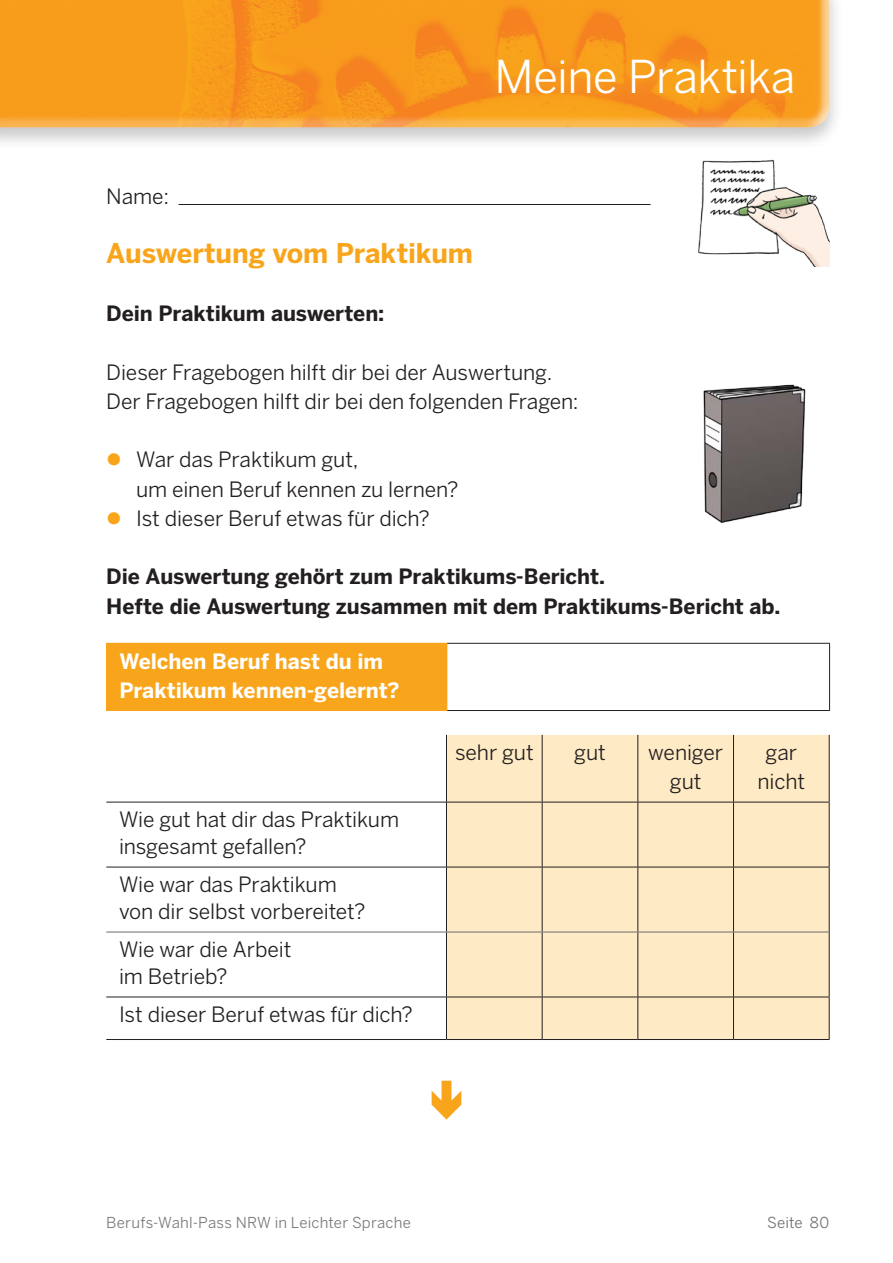
<style>
.page{position:relative;width:893px;height:1263px;background:#fff}
.page>*{position:absolute;margin:0;border:0;box-sizing:border-box;transform-origin:0 0}
.t1{font:45px "Benton Sans";letter-spacing:-.015em;color:#fff}
._03_Headline_18_pt{font:700 27px "Benton Sans";letter-spacing:-.005em;color:#f9a51b}
._01_Fliesstext_14_pt{font:21px/29.2px "Benton Sans";letter-spacing:-.005em;color:#231f20;text-align:center}
._01_Fliesstext_14_pt-2{font:700 21px "Benton Sans";letter-spacing:-.005em;color:#231f20}
._01_Fliesstext_14_pt-3{font:700 21px "Benton Sans";letter-spacing:-.005em;color:#fff}
._03_Headline_18_pt-2{font:21px "Benton Sans";color:#231f20}
.t2{font:15px "Benton Sans";letter-spacing:.015em;color:#76787b}
.t3{font:15px "Benton Sans";letter-spacing:.015em;color:#6c6d70}
.s1{color:#f9a51b}
</style>
<div class="page">
<div style="left:0;top:0;width:843px;height:150px;background:#231f20;opacity:.25"></div>
<div style="left:0;top:0;width:829px;height:128px;background:#fff;opacity:.75"></div>
<div style="left:479px;top:40px;width:333px;height:73px;background:#f9a51b;opacity:.75"></div>
<div style="left:107px;top:643px;width:340px;height:67px;background:#f9a51b"></div>
<hr style="left:106px;top:644px;width:1px;height:66px;background:#f9a51b">
<hr style="left:106px;top:643px;width:341px;height:1px;background:#f9a51b">
<hr style="left:106px;top:710px;width:341px;height:1px;background:#f9a51b">
<hr style="left:447px;top:643px;width:383px;height:1px;background:#231f20">
<hr style="left:829px;top:644px;width:1px;height:66px;background:#231f20">
<hr style="left:447px;top:710px;width:383px;height:1px;background:#231f20">
<img style="left:698px;top:159px;width:131px;height:108px">
<hr style="left:179px;top:204px;width:472px;height:1px;background:#231f20">
<svg style="left:432px;top:1081px;width:29px;height:38px"></svg>
<div style="left:447px;top:735px;width:382px;height:304px;background:#feeac4"></div>
<hr style="left:446px;top:735px;width:1px;height:67px;background:#231f20">
<hr style="left:542px;top:735px;width:1px;height:67px;background:#231f20">
<hr style="left:637px;top:735px;width:1px;height:67px;background:#231f20">
<hr style="left:733px;top:735px;width:1px;height:67px;background:#231f20">
<hr style="left:829px;top:735px;width:1px;height:67px;background:#231f20">
<hr style="left:106px;top:802px;width:340px;height:1px;background:#231f20">
<hr style="left:446px;top:802px;width:96px;height:1px;background:#231f20">
<hr style="left:446px;top:802px;width:1px;height:65px;background:#231f20">
<hr style="left:542px;top:802px;width:96px;height:1px;background:#231f20">
<hr style="left:542px;top:802px;width:1px;height:65px;background:#231f20">
<hr style="left:638px;top:802px;width:95px;height:1px;background:#231f20">
<hr style="left:637px;top:802px;width:1px;height:65px;background:#231f20">
<hr style="left:733px;top:802px;width:96px;height:1px;background:#231f20">
<hr style="left:733px;top:802px;width:1px;height:65px;background:#231f20">
<hr style="left:829px;top:802px;width:1px;height:65px;background:#231f20">
<hr style="left:106px;top:867px;width:340px;height:1px;background:#231f20">
<hr style="left:446px;top:867px;width:96px;height:1px;background:#231f20">
<hr style="left:446px;top:867px;width:1px;height:65px;background:#231f20">
<hr style="left:542px;top:867px;width:96px;height:1px;background:#231f20">
<hr style="left:542px;top:867px;width:1px;height:65px;background:#231f20">
<hr style="left:638px;top:867px;width:95px;height:1px;background:#231f20">
<hr style="left:637px;top:867px;width:1px;height:65px;background:#231f20">
<hr style="left:733px;top:867px;width:96px;height:1px;background:#231f20">
<hr style="left:733px;top:867px;width:1px;height:65px;background:#231f20">
<hr style="left:829px;top:867px;width:1px;height:65px;background:#231f20">
<hr style="left:446px;top:932px;width:1px;height:65px;background:#231f20">
<hr style="left:542px;top:932px;width:1px;height:65px;background:#231f20">
<hr style="left:637px;top:932px;width:1px;height:65px;background:#231f20">
<hr style="left:733px;top:932px;width:1px;height:65px;background:#231f20">
<hr style="left:829px;top:932px;width:1px;height:65px;background:#231f20">
<hr style="left:106px;top:997px;width:340px;height:1px;background:#231f20">
<hr style="left:446px;top:997px;width:96px;height:1px;background:#231f20">
<hr style="left:446px;top:997px;width:1px;height:42px;background:#231f20">
<hr style="left:542px;top:997px;width:96px;height:1px;background:#231f20">
<hr style="left:542px;top:997px;width:1px;height:42px;background:#231f20">
<hr style="left:638px;top:997px;width:95px;height:1px;background:#231f20">
<hr style="left:637px;top:997px;width:1px;height:42px;background:#231f20">
<hr style="left:733px;top:997px;width:96px;height:1px;background:#231f20">
<hr style="left:733px;top:997px;width:1px;height:42px;background:#231f20">
<hr style="left:829px;top:997px;width:1px;height:42px;background:#231f20">
<hr style="left:106px;top:1039px;width:340px;height:1px;background:#231f20">
<hr style="left:446px;top:1039px;width:96px;height:1px;background:#231f20">
<hr style="left:542px;top:1039px;width:96px;height:1px;background:#231f20">
<hr style="left:638px;top:1039px;width:95px;height:1px;background:#231f20">
<hr style="left:733px;top:1039px;width:96px;height:1px;background:#231f20">
<hr style="left:106px;top:932px;width:340px;height:1px;background:#6c6d70">
<hr style="left:446px;top:932px;width:96px;height:1px;background:#6c6d70">
<hr style="left:542px;top:932px;width:96px;height:1px;background:#6c6d70">
<hr style="left:638px;top:932px;width:95px;height:1px;background:#6c6d70">
<hr style="left:733px;top:932px;width:96px;height:1px;background:#6c6d70">
<img style="left:703px;top:384px;width:103px;height:139px">
<h1 class="t1" style="left:494px;top:50px;width:302px">Meine Praktika</h1>
<p class="_03_Headline_18_pt-2" style="left:106px;top:184px;width:64px">Name:</p>
<p class="_03_Headline_18_pt" style="left:106px;top:237px;width:368px">Auswertung vom Praktikum</p>
<p class="_01_Fliesstext_14_pt-2" style="left:106px;top:301px;width:280px">Dein Praktikum auswerten:</p>
<p class="_01_Fliesstext_14_pt" style="left:106px;top:357px;width:448px">Dieser Fragebogen hilft dir bei der Auswertung.</p>
<p class="_01_Fliesstext_14_pt" style="left:106px;top:386px;width:474px">Der Fragebogen hilft dir bei den folgenden Fragen:</p>
<p class="_01_Fliesstext_14_pt" style="left:106px;top:445px;width:254px"><span class="s1">●</span> War das Praktikum gut,</p>
<p class="_01_Fliesstext_14_pt" style="left:136px;top:474px;width:324px">um einen Beruf kennen zu lernen?</p>
<p class="_01_Fliesstext_14_pt" style="left:106px;top:503px;width:325px"><span class="s1">●</span> Ist dieser Beruf etwas für dich?</p>
<p class="_01_Fliesstext_14_pt-2" style="left:106px;top:564px;width:500px">Die Auswertung gehört zum Praktikums-Bericht.</p>
<p class="_01_Fliesstext_14_pt-2" style="left:106px;top:593px;width:676px">Hefte die Auswertung zusammen mit dem Praktikums-Bericht ab.</p>
<p class="_01_Fliesstext_14_pt-3" style="left:119px;top:648px;width:265px">Welchen Beruf hast du im</p>
<p class="_01_Fliesstext_14_pt-3" style="left:119px;top:678px;width:282px">Praktikum kennen-gelernt?</p>
<p class="_01_Fliesstext_14_pt" style="left:119px;top:805px;width:282px">Wie gut hat dir das Praktikum</p>
<p class="_01_Fliesstext_14_pt" style="left:119px;top:832px;width:189px">insgesamt gefallen?</p>
<p class="_01_Fliesstext_14_pt" style="left:119px;top:870px;width:219px">Wie war das Praktikum</p>
<p class="_01_Fliesstext_14_pt" style="left:119px;top:897px;width:248px">von dir selbst vorbereitet?</p>
<p class="_01_Fliesstext_14_pt" style="left:119px;top:935px;width:174px">Wie war die Arbeit</p>
<p class="_01_Fliesstext_14_pt" style="left:119px;top:962px;width:110px">im Betrieb?</p>
<p class="_01_Fliesstext_14_pt" style="left:119px;top:1000px;width:295px">Ist dieser Beruf etwas für dich?</p>
<p class="_01_Fliesstext_14_pt" style="left:455px;top:737px;width:80px">sehr gut</p>
<p class="_01_Fliesstext_14_pt" style="left:574px;top:737px;width:33px">gut</p>
<p class="_01_Fliesstext_14_pt" style="left:648px;top:737px;width:76px">weniger gut</p>
<p class="_01_Fliesstext_14_pt" style="left:757px;top:737px;width:49px">gar nicht</p>
<p class="t2" style="left:106px;top:1214px;width:306px">Berufs-Wahl-Pass NRW in Leichter Sprache</p>
<p class="t3" style="left:767px;top:1214px;width:64px">Seite 80</p>
</div>
